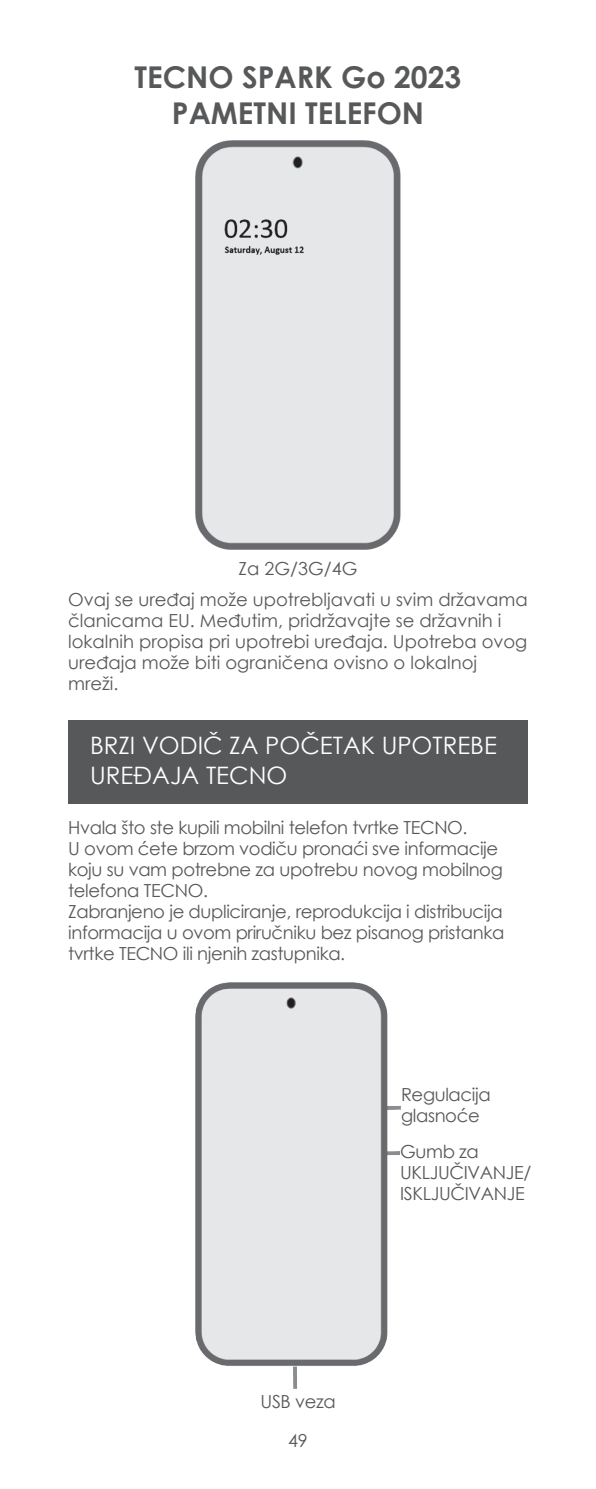
<style>
.page{position:relative;width:596px;height:1489px;background:#fff}
.page>*{position:absolute;margin:0;border:0;box-sizing:border-box;transform-origin:0 0}
.t1{font:700 30px/36px "Century Gothic";color:#57585a;text-align:center}
.t2{font:24px/30px "Century Gothic";color:#fff}
.t3{font:18px/21px "Century Gothic";letter-spacing:-.02em;color:#57585a}
.t4{font:18px/21px "Century Gothic";color:#57585a}
</style>
<div class="page">
<div style="left:68px;top:720px;width:459px;height:83px;background:#57585a"></div>
<img style="left:196px;top:141px;width:204px;height:408px">
<img style="left:196px;top:982px;width:204px;height:406px">
<h1 class="t1" style="left:134px;top:58px;width:328px">TECNO SPARK Go 2023<br>PAMETNI TELEFON</h1>
<p class="t3" style="left:238px;top:557px;width:120px">Za 2G/3G/4G</p>
<p class="t4" style="left:68px;top:588px;width:461px">Ovaj se uređaj može upotrebljavati u svim državama članicama EU. Međutim, pridržavajte se državnih i lokalnih propisa pri upotrebi uređaja. Upotreba ovog uređaja može biti ograničena ovisno o lokalnoj mreži.</p>
<h2 class="t2" style="left:90px;top:730px;width:408px">BRZI VODIČ ZA POČETAK UPOTREBE<br>UREĐAJA TECNO</h2>
<p class="t3" style="left:68px;top:816px;width:437px">Hvala što ste kupili mobilni telefon tvrtke TECNO.<br>U ovom ćete brzom vodiču pronaći sve informacije koju su vam potrebne za upotrebu novog mobilnog telefona TECNO.<br>Zabranjeno je dupliciranje, reprodukcija i distribucija informacija u ovom priručniku bez pisanog pristanka tvrtke TECNO ili njenih zastupnika.</p>
<p class="t3" style="left:401px;top:1083px;width:91px">Regulacija glasnoće</p>
<p class="t3" style="left:400px;top:1140px;width:133px">Gumb za<br>UKLJUČIVANJE/<br>ISKLJUČIVANJE</p>
<p class="t3" style="left:260px;top:1390px;width:77px">USB veza</p>
<p class="t3" style="left:288px;top:1429px;width:21px">49</p>
</div>
